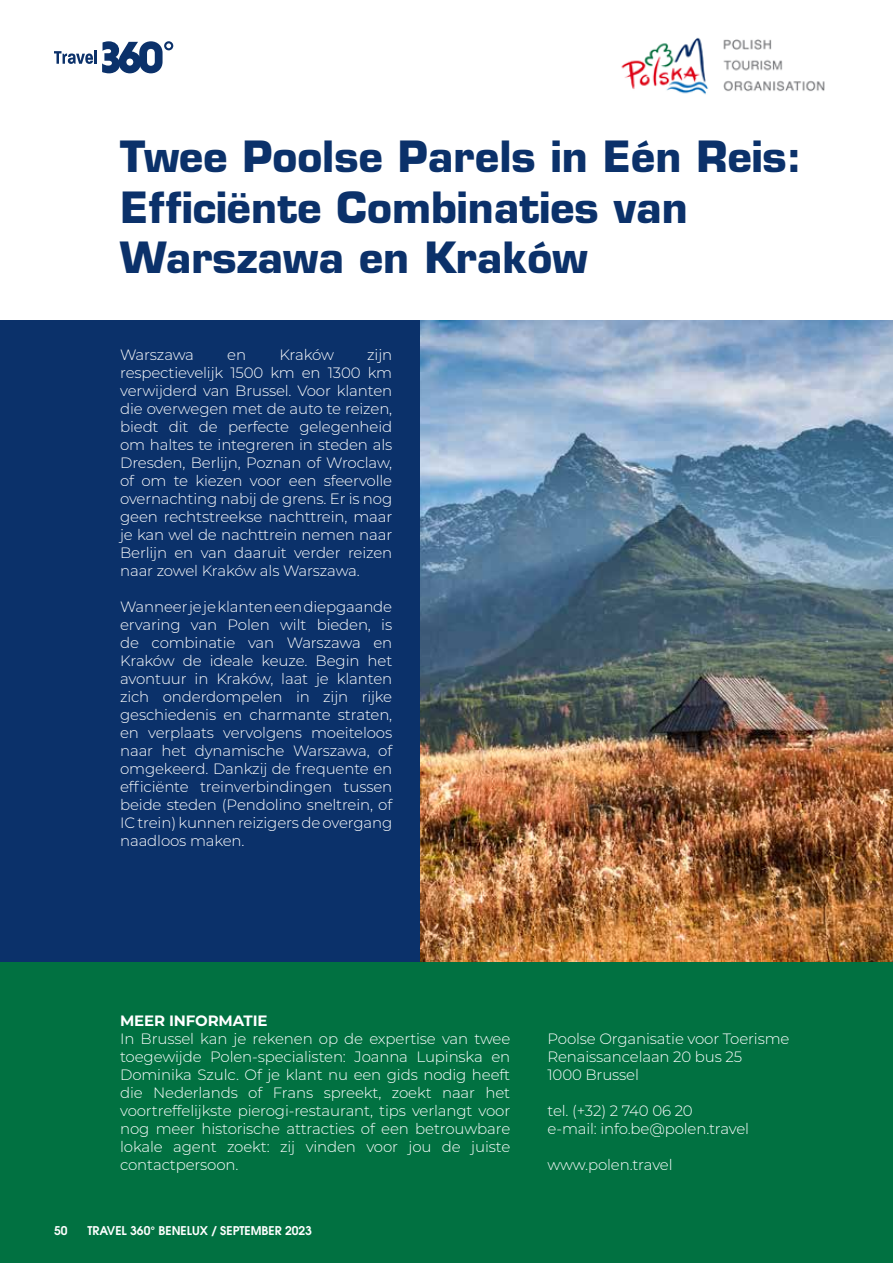
<style>
.page{position:relative;width:893px;height:1263px;background:#fff}
.page>*{position:absolute;margin:0;border:0;box-sizing:border-box;transform-origin:0 0}
.t1{font:700 42px/50.4px "Eurostile LT Std";color:#0b316a}
.t2{font:300 15px/18px "Montserrat";letter-spacing:-.01em;color:#fff;text-align:justify}
.t3{font:700 15px "Montserrat";letter-spacing:-.01em;color:#fff}
.t4{font:600 12px "Avant Garde LT";color:#fff}
</style>
<div class="page">
<div style="left:0;top:961px;width:893px;height:302px;background:#017141"></div>
<img style="left:419px;top:320px;width:474px;height:641px">
<svg style="left:54px;top:41px;width:119px;height:32px"></svg>
<div style="left:0;top:320px;width:419px;height:641px;background:#0b316a"></div>
<img style="left:621px;top:37px;width:204px;height:58px">
<h1 class="t1" style="left:120px;top:132px;width:683px">Twee Poolse Parels in Eén Reis:<br>Efficiënte Combinaties van<br>Warszawa en Kraków</h1>
<p class="t2" style="left:120px;top:345px;width:75px">Warszawa</p>
<p class="t2" style="left:227px;top:345px;width:20px">en</p>
<p class="t2" style="left:279px;top:345px;width:56px">Kraków</p>
<p class="t2" style="left:120px;top:345px;width:274px;text-indent:247px">zijn respectievelijk 1500 km en 1300 km verwijderd van Brussel. Voor klanten die overwegen met de auto te reizen, biedt dit de perfecte gelegenheid om haltes te integreren in steden als Dresden, Berlijn, Poznan of Wroclaw, of om te kiezen voor een sfeervolle overnachting nabij de grens. Er is nog geen rechtstreekse nachttrein, maar je kan wel de nachttrein nemen naar Berlijn en van daaruit verder reizen naar zowel Kraków als Warszawa.</p>
<p class="t2" style="left:120px;top:597px;width:274px">Wanneer je je klanten een diepgaande ervaring van Polen wilt bieden, is de combinatie van Warszawa en Kraków de ideale keuze. Begin het avontuur in Kraków, laat je klanten zich onderdompelen in zijn rijke geschiedenis en charmante straten, en verplaats vervolgens moeiteloos naar het dynamische Warszawa, of omgekeerd. Dankzij de frequente en efficiënte treinverbindingen tussen beide steden (Pendolino sneltrein, of IC trein) kunnen reizigers de overgang naadloos maken.</p>
<p class="t3" style="left:120px;top:1010px;width:149px">MEER INFORMATIE</p>
<p class="t2" style="left:120px;top:1029px;width:392px">In Brussel kan je rekenen op de expertise van twee toegewijde Polen-specialisten: Joanna Lupinska en Dominika Szulc. Of je klant nu een gids nodig heeft die Nederlands of Frans spreekt, zoekt naar het voortreffelijkste pierogi-restaurant, tips verlangt voor nog meer historische attracties of een betrouwbare lokale agent zoekt: zij vinden voor jou de juiste contactpersoon.</p>
<p class="t4" style="left:54px;top:1222px;width:15px">50</p>
<p class="t4" style="left:88px;top:1222px;width:226px">TRAVEL 360° BENELUX / SEPTEMBER 2023</p>
<p class="t2" style="left:547px;top:1029px;width:243px;text-align:left">Poolse Organisatie voor Toerisme<br>Renaissancelaan 20 bus 25<br>1000 Brussel</p>
<p class="t2" style="left:547px;top:1101px;width:203px">tel. (+32) 2 740 06 20<br>e-mail: info.be@polen.travel</p>
<p class="t2" style="left:547px;top:1155px;width:127px">www.polen.travel</p>
</div>
